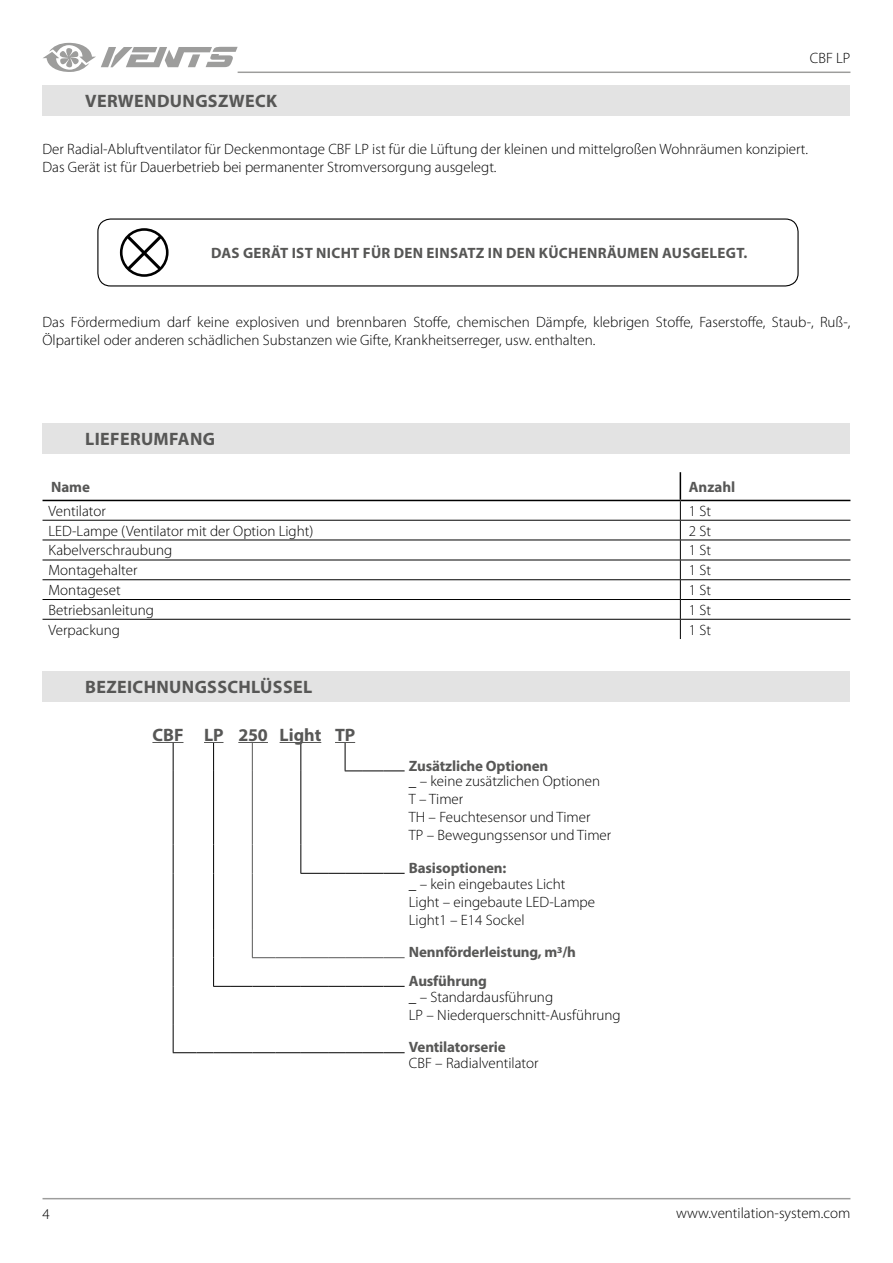
<style>
.page{position:relative;width:893px;height:1263px;background:#fff}
.page>*{position:absolute;margin:0;border:0;box-sizing:border-box;transform-origin:0 0}
.t1{font:700 18px "Myriad Pro";letter-spacing:.02em;color:#575756}
.t2{font:700 18px "Myriad Pro";letter-spacing:-.005em;color:#575756}
.t3{font:300 15px/18px "Myriad Pro";color:#000}
.t4{font:700 15px/28.7px "Myriad Pro";letter-spacing:-.01em;color:#575756}
.t5{font:700 15px "Myriad Pro";letter-spacing:.02em;color:#575756}
</style>
<div class="page">
<hr style="left:43px;top:1198px;width:807px;height:1px;background:#9d9d9c">
<hr style="left:238px;top:72px;width:612px;height:1px;background:#9d9d9c">
<svg style="left:43px;top:43px;width:195px;height:29px"></svg>
<hr style="left:43px;top:520px;width:637px;height:1px;background:#000">
<hr style="left:680px;top:520px;width:170px;height:1px;background:#000">
<hr style="left:43px;top:540px;width:637px;height:1px;background:#000">
<hr style="left:680px;top:540px;width:170px;height:1px;background:#000">
<hr style="left:43px;top:560px;width:637px;height:1px;background:#000">
<hr style="left:680px;top:560px;width:170px;height:1px;background:#000">
<hr style="left:43px;top:579px;width:637px;height:1px;background:#000">
<hr style="left:680px;top:579px;width:170px;height:1px;background:#000">
<hr style="left:43px;top:599px;width:637px;height:1px;background:#000">
<hr style="left:680px;top:599px;width:170px;height:1px;background:#000">
<hr style="left:43px;top:619px;width:637px;height:1px;background:#000">
<hr style="left:680px;top:619px;width:170px;height:1px;background:#000">
<svg style="left:680px;top:472px;width:1px;height:167px"></svg>
<hr style="left:43px;top:500px;width:637px;height:1px;background:#000">
<hr style="left:680px;top:500px;width:170px;height:1px;background:#000">
<svg style="left:300px;top:743px;width:1px;height:28px"></svg>
<hr style="left:300px;top:771px;width:1px;height:74px;background:#000">
<svg style="left:300px;top:845px;width:105px;height:29px"></svg>
<hr style="left:213px;top:771px;width:1px;height:74px;background:#000">
<svg style="left:213px;top:845px;width:1px;height:28px"></svg>
<hr style="left:213px;top:873px;width:1px;height:56px;background:#000">
<svg style="left:173px;top:743px;width:1px;height:28px"></svg>
<hr style="left:173px;top:771px;width:1px;height:74px;background:#000">
<svg style="left:173px;top:845px;width:1px;height:28px"></svg>
<hr style="left:173px;top:873px;width:1px;height:56px;background:#000">
<svg style="left:173px;top:929px;width:1px;height:57px"></svg>
<hr style="left:173px;top:986px;width:1px;height:38px;background:#000">
<svg style="left:173px;top:1024px;width:232px;height:29px"></svg>
<svg style="left:252px;top:743px;width:1px;height:28px"></svg>
<hr style="left:252px;top:771px;width:1px;height:74px;background:#575756">
<svg style="left:252px;top:845px;width:1px;height:28px"></svg>
<hr style="left:252px;top:873px;width:1px;height:56px;background:#575756">
<svg style="left:213px;top:929px;width:192px;height:58px"></svg>
<hr style="left:152px;top:742px;width:31px;height:1px;background:#575756">
<svg style="left:204px;top:742px;width:19px;height:29px"></svg>
<hr style="left:238px;top:742px;width:30px;height:1px;background:#575756">
<hr style="left:280px;top:742px;width:41px;height:1px;background:#575756">
<svg style="left:335px;top:742px;width:70px;height:29px"></svg>
<div style="left:97px;top:218px;width:702px;height:68px;border:1px solid #000;border-radius:13px"></div>
<svg style="left:120px;top:228px;width:49px;height:49px"></svg>
<div style="left:43px;top:85px;width:807px;height:31px;background:#e3e3e3"></div>
<div style="left:43px;top:423px;width:807px;height:31px;background:#e3e3e3"></div>
<div style="left:43px;top:671px;width:807px;height:31px;background:#e3e3e3"></div>
<p class="t1" style="left:85px;top:89px;width:194px">VERWENDUNGSZWECK</p>
<p class="t3" style="left:810px;top:49px;width:42px">CBF LP</p>
<p class="t3" style="left:43px;top:140px;width:767px">Der Radial-Abluftventilator für Deckenmontage CBF LP ist für die Lüftung der kleinen und mittelgroßen Wohnräumen konzipiert.<br>Das Gerät ist für Dauerbetrieb bei permanenter Stromversorgung ausgelegt.</p>
<p class="t5" style="left:211px;top:243px;width:538px">DAS GERÄT IST NICHT FÜR DEN EINSATZ IN DEN KÜCHENRÄUMEN AUSGELEGT.</p>
<p class="t3" style="left:43px;top:313px;width:809px">Das Fördermedium darf keine explosiven und brennbaren Stoffe, chemischen Dämpfe, klebrigen Stoffe, Faserstoffe, Staub-, Ruß-,<br>Ölpartikel oder anderen schädlichen Substanzen wie Gifte, Krankheitserreger, usw. enthalten.</p>
<p class="t1" style="left:85px;top:427px;width:131px">LIEFERUMFANG</p>
<p class="t4" style="left:51px;top:472px;width:41px">Name</p>
<p class="t4" style="left:689px;top:472px;width:48px">Anzahl</p>
<p class="t3" style="left:49px;top:502px;width:59px">Ventilator</p>
<p class="t3" style="left:689px;top:502px;width:24px">1 St</p>
<p class="t3" style="left:49px;top:522px;width:266px">LED-Lampe (Ventilator mit der Option Light)</p>
<p class="t3" style="left:689px;top:522px;width:24px">2 St</p>
<p class="t3" style="left:49px;top:542px;width:125px">Kabelverschraubung</p>
<p class="t3" style="left:689px;top:542px;width:24px">1 St</p>
<p class="t3" style="left:49px;top:562px;width:90px">Montagehalter</p>
<p class="t3" style="left:689px;top:562px;width:24px">1 St</p>
<p class="t3" style="left:49px;top:581px;width:74px">Montageset</p>
<p class="t3" style="left:689px;top:581px;width:24px">1 St</p>
<p class="t3" style="left:49px;top:601px;width:107px">Betriebsanleitung</p>
<p class="t3" style="left:689px;top:601px;width:24px">1 St</p>
<p class="t3" style="left:49px;top:621px;width:73px">Verpackung</p>
<p class="t3" style="left:689px;top:621px;width:24px">1 St</p>
<p class="t1" style="left:85px;top:675px;width:229px">BEZEICHNUNGSSCHLÜSSEL</p>
<p class="t3" style="left:43px;top:1205px;width:9px">4</p>
<p class="t2" style="left:152px;top:723px;width:204px">CBF LP 250 Light TP</p>
<p class="t4" style="left:409px;top:751px;width:141px">Zusätzliche Optionen</p>
<p class="t3" style="left:409px;top:773px;width:204px">_ – keine zusätzlichen Optionen<br>T – Timer<br>TH – Feuchtesensor und Timer<br>TP – Bewegungssensor und Timer</p>
<p class="t4" style="left:409px;top:853px;width:99px">Basisoptionen:</p>
<p class="t3" style="left:409px;top:875px;width:188px">_ – kein eingebautes Licht<br>Light – eingebaute LED-Lampe<br>Light1 – E14 Sockel</p>
<p class="t4" style="left:409px;top:937px;width:169px">Nennförderleistung, m3/h<br>Ausführung</p>
<p class="t3" style="left:409px;top:988px;width:213px">_ – Standardausführung<br>LP – Niederquerschnitt-Ausführung</p>
<p class="t4" style="left:409px;top:1032px;width:98px">Ventilatorserie</p>
<p class="t3" style="left:409px;top:1054px;width:131px">CBF – Radialventilator</p>
<p class="t3" style="left:676px;top:1204px;width:176px">www.ventilation-system.com</p>
</div>
